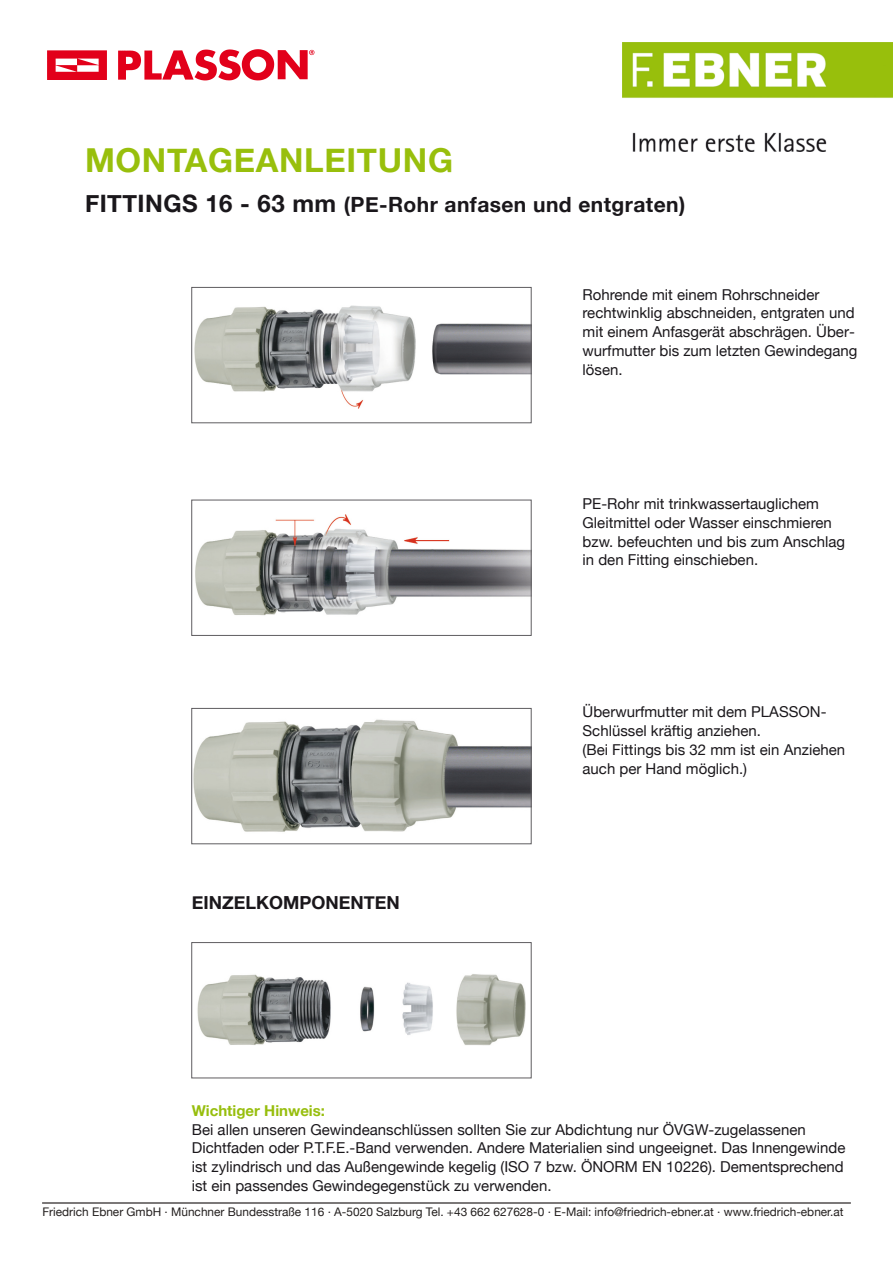
<style>
.page{position:relative;width:893px;height:1263px;background:#fff}
.page>*{position:absolute;margin:0;border:0;box-sizing:border-box;transform-origin:0 0}
.t1{font:700 33px "Helvetica Neue";letter-spacing:.02em;color:#98bf0c}
.t2{font:700 21px "Helvetica Neue";letter-spacing:.02em;color:#1a171b}
.t3{font:700 18px "Helvetica Neue";color:#1a171b}
.t4{font:15px/18.8px "Helvetica Neue";color:#1a171b}
.t5{font:700 15px "Helvetica Neue";color:#97be0d}
.t6{font:11.85px "Helvetica Neue";color:#231f1e}
.s1{font-size:24px}
</style>
<div class="page">
<img style="left:622px;top:42px;width:271px;height:109px">
<svg style="left:118px;top:49px;width:196px;height:31px"></svg>
<svg style="left:47px;top:50px;width:60px;height:30px"></svg>
<img style="left:194px;top:306px;width:336px;height:103px">
<div style="left:191px;top:287px;width:341px;height:136px;border:1px solid #5f5d60"></div>
<img style="left:195px;top:514px;width:335px;height:102px">
<div style="left:191px;top:500px;width:341px;height:136px;border:1px solid #5f5d60"></div>
<img style="left:193px;top:719px;width:337px;height:113px">
<div style="left:191px;top:708px;width:341px;height:136px;border:1px solid #5f5d60"></div>
<img style="left:197px;top:974px;width:329px;height:72px">
<div style="left:191px;top:942px;width:341px;height:136px;border:1px solid #5f5d60"></div>
<h1 class="t1" style="left:85px;top:140px;width:369px">MONTAGEANLEITUNG</h1>
<h2 class="t2" style="left:85px;top:192px;width:602px"><span class="s1">FITTINGS 16 - 63 mm</span> (PE-Rohr anfasen und entgraten)</h2>
<p class="t4" style="left:583px;top:285px;width:276px">Rohrende mit einem Rohrschneider rechtwinklig abschneiden, entgraten und mit einem Anfasgerät abschrägen. Über‐ wurfmutter bis zum letzten Gewindegang lösen.</p>
<p class="t4" style="left:583px;top:494px;width:264px">PE-Rohr mit trinkwassertauglichem Gleitmittel oder Wasser einschmieren bzw. befeuchten und bis zum Anschlag in den Fitting einschieben.</p>
<p class="t3" style="left:192px;top:891px;width:209px">EINZELKOMPONENTEN</p>
<p class="t4" style="left:583px;top:702px;width:264px">Überwurfmutter mit dem PLASSON-<br>Schlüssel kräftig anziehen.<br>(Bei Fittings bis 32 mm ist ein Anziehen auch per Hand möglich.)</p>
<p class="t5" style="left:192px;top:1101px;width:135px">Wichtiger Hinweis:</p>
<p class="t4" style="left:192px;top:1120px;width:655px">Bei allen unseren Gewindeanschlüssen sollten Sie zur Abdichtung nur ÖVGW-zugelassenen Dichtfaden oder P.T.F.E.-Band verwenden. Andere Materialien sind ungeeignet. Das Innengewinde ist zylindrisch und das Außengewinde kegelig (ISO 7 bzw. ÖNORM EN 10226). Dementsprechend ist ein passendes Gewindegegenstück zu verwenden.</p>
<p class="t6" style="left:43px;top:1205px;width:802px">Friedrich Ebner GmbH · Münchner Bundesstraße 116 · A-5020 Salzburg Tel. +43 662 627628-0 · E-Mail: info@friedrich-ebner.at · www.friedrich-ebner.at</p>
</div>
